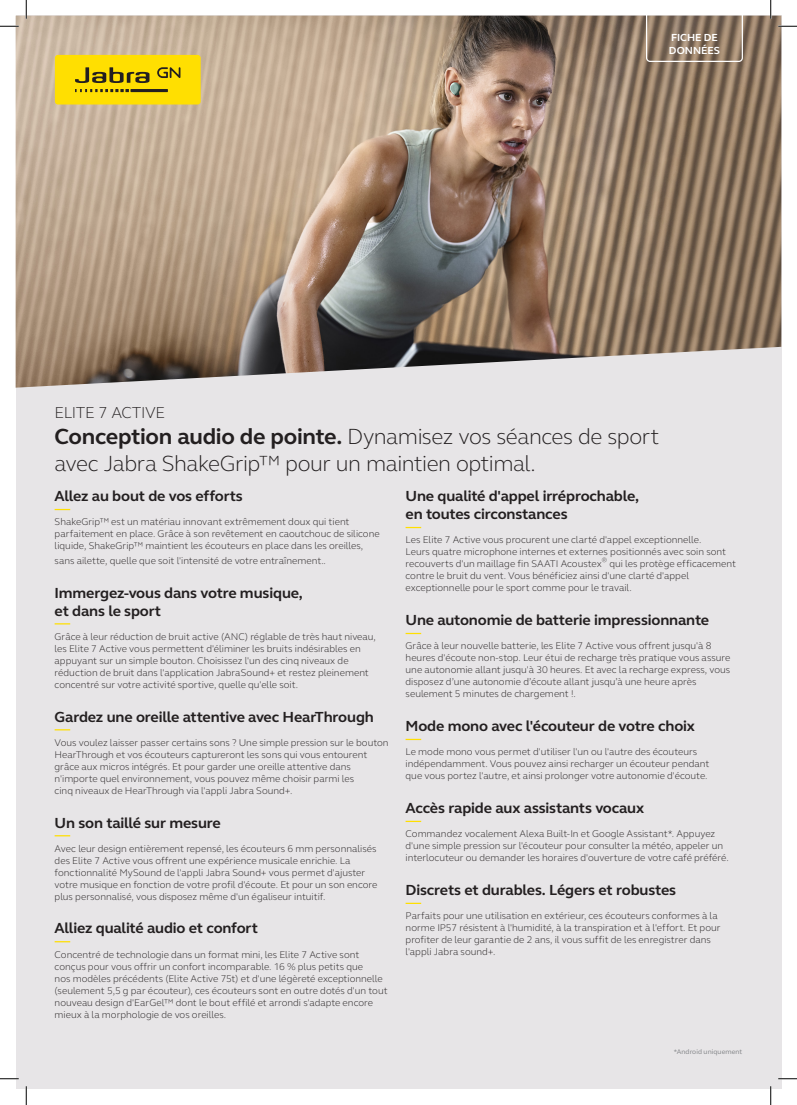
<style>
.page{position:relative;width:797px;height:1105px;background:#fff}
.page>*{position:absolute;margin:0;border:0;box-sizing:border-box;transform-origin:0 0}
.t1{font:300 22.5px/26.2px "GN Elliot";letter-spacing:-.02em;color:#231f20}
.t2{font:300 16.25px "GN Elliot";letter-spacing:-.025em;color:#231f20}
.Headlines_Body{font:700 15px/18px "GN Elliot";letter-spacing:-.01em;color:#231f20}
.Tag1{font:700 10.5px/12.5px "GN Elliot";color:#fff}
.Headlines_Body-2{font:300 10px/12px "GN Elliot";color:#231f20}
.t3{font:6.88px "GN Elliot";letter-spacing:.01em;color:#808285}
.Headlines_Body-3{font:300 6.25px "GN Elliot";color:#231f20}
.s1{font-weight:700}
</style>
<div class="page">
<div style="left:16px;top:16px;width:765px;height:1073px;background:#e7e5e7"></div>
<svg style="left:55px;top:509px;width:15px;height:1px"></svg>
<svg style="left:55px;top:623px;width:15px;height:1px"></svg>
<svg style="left:55px;top:729px;width:15px;height:1px"></svg>
<svg style="left:55px;top:835px;width:15px;height:1px"></svg>
<svg style="left:55px;top:941px;width:15px;height:1px"></svg>
<svg style="left:405px;top:527px;width:16px;height:1px"></svg>
<svg style="left:405px;top:633px;width:16px;height:1px"></svg>
<svg style="left:405px;top:739px;width:16px;height:1px"></svg>
<svg style="left:405px;top:821px;width:16px;height:1px"></svg>
<svg style="left:405px;top:903px;width:16px;height:1px"></svg>
<img style="left:16px;top:16px;width:765px;height:372px">
<svg style="left:646px;top:16px;width:97px;height:46px"></svg>
<div style="left:55px;top:55px;width:146px;height:50px;background:#ffdf01;border-radius:3px"></div>
<svg style="left:75px;top:67px;width:74px;height:16px"></svg>
<svg style="left:75px;top:89px;width:54px;height:3px"></svg>
<hr style="left:130px;top:89px;width:38px;height:3px;background:#231f20">
<svg style="left:157px;top:67px;width:23px;height:11px"></svg>
<svg style="left:0;top:25px;width:19px;height:2px"></svg>
<svg style="left:778px;top:25px;width:19px;height:2px"></svg>
<svg style="left:0;top:1078px;width:19px;height:1px"></svg>
<svg style="left:778px;top:1078px;width:19px;height:1px"></svg>
<svg style="left:25px;top:0;width:2px;height:19px"></svg>
<svg style="left:25px;top:1086px;width:2px;height:19px"></svg>
<svg style="left:770px;top:0;width:1px;height:19px"></svg>
<svg style="left:770px;top:1086px;width:1px;height:19px"></svg>
<p class="Tag1" style="left:669px;top:31px;width:52px">FICHE DE<br>DONNÉES</p>
<p class="t2" style="left:55px;top:402px;width:112px">ELITE 7 ACTIVE</p>
<p class="t1" style="left:55px;top:423px;width:606px"><span class="s1">Conception audio de pointe.</span> Dynamisez vos séances de sport avec Jabra ShakeGrip™ pour un maintien optimal.</p>
<p class="Headlines_Body" style="left:55px;top:487px;width:190px">Allez au bout de vos efforts</p>
<p class="Headlines_Body-2" style="left:55px;top:516px;width:326px">ShakeGrip™ est un matériau innovant extrêmement doux qui tient parfaitement en place. Grâce à son revêtement en caoutchouc de silicone liquide, ShakeGrip™ maintient les écouteurs en place dans les oreilles,</p>
<p class="Headlines_Body-2" style="left:55px;top:554px;width:273px">sans ailette, quelle que soit l'intensité de votre entraînement..</p>
<p class="Headlines_Body" style="left:55px;top:583px;width:250px">Immergez-vous dans votre musique, et dans le sport</p>
<p class="Headlines_Body-2" style="left:55px;top:630px;width:323px">Grâce à leur réduction de bruit active (ANC) réglable de très haut niveau, les Elite 7 Active vous permettent d'éliminer les bruits indésirables en appuyant sur un simple bouton. Choisissez l'un des cinq niveaux de réduction de bruit dans l'application JabraSound+ et restez pleinement concentré sur votre activité sportive, quelle qu'elle soit.</p>
<p class="Headlines_Body" style="left:55px;top:707px;width:321px">Gardez une oreille attentive avec HearThrough</p>
<p class="Headlines_Body-2" style="left:55px;top:736px;width:335px">Vous voulez laisser passer certains sons ? Une simple pression sur le bouton HearThrough et vos écouteurs captureront les sons qui vous entourent grâce aux micros intégrés. Et pour garder une oreille attentive dans n'importe quel environnement, vous pouvez même choisir parmi les<br>cinq niveaux de HearThrough via l'appli Jabra Sound+.</p>
<p class="Headlines_Body" style="left:55px;top:813px;width:168px">Un son taillé sur mesure</p>
<p class="Headlines_Body-2" style="left:55px;top:842px;width:324px">Avec leur design entièrement repensé, les écouteurs 6 mm personnalisés des Elite 7 Active vous offrent une expérience musicale enrichie. La fonctionnalité MySound de l'appli Jabra Sound+ vous permet d'ajuster votre musique en fonction de votre profil d'écoute. Et pour un son encore plus personnalisé, vous disposez même d'un égaliseur intuitif.</p>
<p class="Headlines_Body" style="left:55px;top:919px;width:205px">Alliez qualité audio et confort</p>
<p class="Headlines_Body-2" style="left:55px;top:948px;width:334px">Concentré de technologie dans un format mini, les Elite 7 Active sont conçus pour vous offrir un confort incomparable. 16 % plus petits que<br>nos modèles précédents (Elite Active 75t) et d'une légèreté exceptionnelle (seulement 5,5 g par écouteur), ces écouteurs sont en outre dotés d'un tout nouveau design d'EarGel™ dont le bout effilé et arrondi s'adapte encore mieux à la morphologie de vos oreilles.</p>
<p class="Headlines_Body" style="left:405px;top:487px;width:235px">Une qualité d'appel irréprochable, en toutes circonstances</p>
<p class="Headlines_Body-2" style="left:405px;top:534px;width:322px">Les Elite 7 Active vous procurent une clarté d'appel exceptionnelle.<br>Leurs quatre microphone internes et externes positionnés avec soin sont recouverts d'un maillage fin SAATI Acoustex</p>
<p class="Headlines_Body-3" style="left:602px;top:556px;width:7px">®</p>
<p class="Headlines_Body-2" style="left:405px;top:558px;width:332px;text-indent:204px">qui les protège efficacement contre le bruit du vent. Vous bénéficiez ainsi d'une clarté d'appel exceptionnelle pour le sport comme pour le travail.</p>
<p class="Headlines_Body" style="left:405px;top:611px;width:305px">Une autonomie de batterie impressionnante</p>
<p class="Headlines_Body-2" style="left:405px;top:639px;width:326px">Grâce à leur nouvelle batterie, les Elite 7 Active vous offrent jusqu'à 8 heures d'écoute non-stop. Leur étui de recharge très pratique vous assure une autonomie allant jusqu'à 30 heures. Et avec la recharge express, vous disposez d’une autonomie d’écoute allant jusqu’à une heure après seulement 5 minutes de chargement !.</p>
<p class="Headlines_Body" style="left:405px;top:717px;width:291px">Mode mono avec l'écouteur de votre choix</p>
<p class="Headlines_Body-2" style="left:405px;top:745px;width:305px">Le mode mono vous permet d'utiliser l'un ou l'autre des écouteurs indépendamment. Vous pouvez ainsi recharger un écouteur pendant que vous portez l'autre, et ainsi prolonger votre autonomie d'écoute.</p>
<p class="Headlines_Body" style="left:405px;top:799px;width:240px">Accès rapide aux assistants vocaux</p>
<p class="Headlines_Body-2" style="left:405px;top:827px;width:324px">Commandez vocalement Alexa Built-In et Google Assistant*. Appuyez d'une simple pression sur l'écouteur pour consulter la météo, appeler un interlocuteur ou demander les horaires d'ouverture de votre café préféré.</p>
<p class="Headlines_Body" style="left:405px;top:881px;width:272px">Discrets et durables. Légers et robustes</p>
<p class="Headlines_Body-2" style="left:405px;top:909px;width:316px">Parfaits pour une utilisation en extérieur, ces écouteurs conformes à la norme IP57 résistent à l'humidité, à la transpiration et à l'effort. Et pour profiter de leur garantie de 2 ans, il vous suffit de les enregistrer dans l'appli Jabra sound+.</p>
<p class="t3" style="left:673px;top:1047px;width:70px">*Android uniquement</p>
</div>
